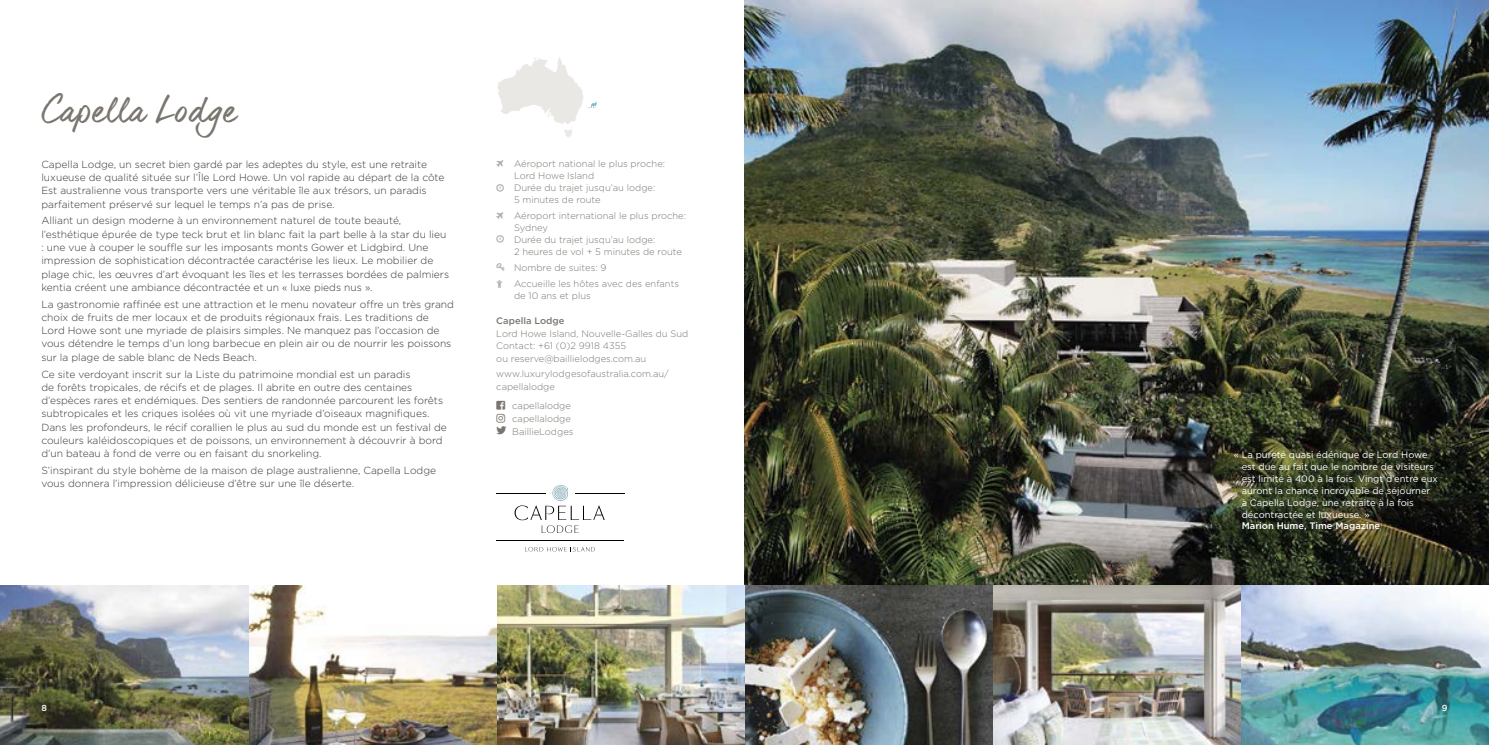
<style>
.page{position:relative;width:1489px;height:745px;background:#fff}
.page>*{position:absolute;margin:0;border:0;box-sizing:border-box;transform-origin:0 0}
.t1{font:32.5px "dear Joe 6";letter-spacing:-.01em;color:#7a766f}
.t2{font:300 10.25px/13.2px "Gotham";color:#363637}
.t3{font:300 9.38px/11.9px "Gotham";color:#7a766f}
.t4{font:9.38px/11.9px "Gotham";color:#fff}
.t5{font:500 9.38px "Gotham";color:#fff}
.t6{font:500 9.38px "Gotham";color:#7a766f}
.t7{font:500 8.75px "Gotham";color:#fff}
</style>
<div class="page">
<img style="left:744px;top:0;width:744px;height:585px">
<img style="left:0;top:585px;width:1488px;height:159px">
<hr style="left:575px;top:492px;width:49px;height:1px;background:#000">
<hr style="left:496px;top:492px;width:50px;height:1px;background:#000">
<svg style="left:525px;top:547px;width:70px;height:4px"></svg>
<svg style="left:514px;top:485px;width:90px;height:47px"></svg>
<hr style="left:496px;top:539px;width:128px;height:1px;background:#000">
<svg style="left:497px;top:57px;width:100px;height:80px"></svg>
<h1 class="t1" style="left:41px;top:90px;width:197px">Capella Lodge</h1>
<p class="t2" style="left:41px;top:157px;width:404px">Capella Lodge, un secret bien gardé par les adeptes du style, est une retraite luxueuse de qualité située sur l’Île Lord Howe. Un vol rapide au départ de la côte Est australienne vous transporte vers une véritable île aux trésors, un paradis parfaitement préservé sur lequel le temps n’a pas de prise.</p>
<p class="t2" style="left:41px;top:214px;width:409px">Alliant un design moderne à un environnement naturel de toute beauté, l’esthétique épurée de type teck brut et lin blanc fait la part belle à la star du lieu : une vue à couper le souffle sur les imposants monts Gower et Lidgbird. Une impression de sophistication décontractée caractérise les lieux. Le mobilier de plage chic, les œuvres d’art évoquant les îles et les terrasses bordées de palmiers kentia créent une ambiance décontractée et un « luxe pieds nus ».</p>
<p class="t2" style="left:41px;top:297px;width:414px">La gastronomie raffinée est une attraction et le menu novateur offre un très grand choix de fruits de mer locaux et de produits régionaux frais. Les traditions de Lord Howe sont une myriade de plaisirs simples. Ne manquez pas l’occasion de vous détendre le temps d’un long barbecue en plein air ou de nourrir les poissons sur la plage de sable blanc de Neds Beach.</p>
<p class="t2" style="left:41px;top:367px;width:407px">Ce site verdoyant inscrit sur la Liste du patrimoine mondial est un paradis<br>de forêts tropicales, de récifs et de plages. Il abrite en outre des centaines d’espèces rares et endémiques. Des sentiers de randonnée parcourent les forêts subtropicales et les criques isolées où vit une myriade d’oiseaux magnifiques.<br>Dans les profondeurs, le récif corallien le plus au sud du monde est un festival de couleurs kaléidoscopiques et de poissons, un environnement à découvrir à bord d’un bateau à fond de verre ou en faisant du snorkeling.</p>
<p class="t2" style="left:41px;top:463px;width:396px">S’inspirant du style bohème de la maison de plage australienne, Capella Lodge vous donnera l’impression délicieuse d’être sur une île déserte.</p>
<p class="t3" style="left:514px;top:157px;width:152px">Aéroport national le plus proche:<br>Lord Howe Island<br>Durée du trajet jusqu’au lodge:<br>5 minutes de route</p>
<p class="t3" style="left:514px;top:209px;width:173px">Aéroport international le plus proche:<br>Sydney<br>Durée du trajet jusqu’au lodge:<br>2 heures de vol + 5 minutes de route</p>
<p class="t3" style="left:514px;top:259px;width:166px;line-height:16.1px">Nombre de suites: 9<br>Accueille les hôtes avec des enfants</p>
<p class="t3" style="left:514px;top:289px;width:78px">de 10 ans et plus</p>
<p class="t6" style="left:496px;top:315px;width:70px">Capella Lodge</p>
<p class="t3" style="left:496px;top:327px;width:193px;line-height:12.5px">Lord Howe Island, Nouvelle-Galles du Sud<br>Contact: +61 (0)2 9918 4355<br>ou reserve@baillielodges.com.au</p>
<p class="t3" style="left:496px;top:367px;width:174px;line-height:12.5px">www.luxurylodgesofaustralia.com.au/ capellalodge</p>
<p class="t3" style="left:512px;top:399px;width:63px;line-height:12.5px">capellalodge capellalodge<br>BaillieLodges</p>
<p class="t4" style="left:1241px;top:448px;width:198px;text-indent:-8px">« La pureté quasi édénique de Lord Howe est due au fait que le nombre de visiteurs est limité à 400 à la fois. Vingt d’entre eux auront la chance incroyable de séjourner à Capella Lodge, une retraite à la fois décontractée et luxueuse. »</p>
<p class="t5" style="left:1241px;top:519px;width:140px">Marion Hume, Time Magazine</p>
<p class="t7" style="left:41px;top:701px;width:7px">8</p>
<p class="t7" style="left:1441px;top:701px;width:7px">9</p>
</div>
